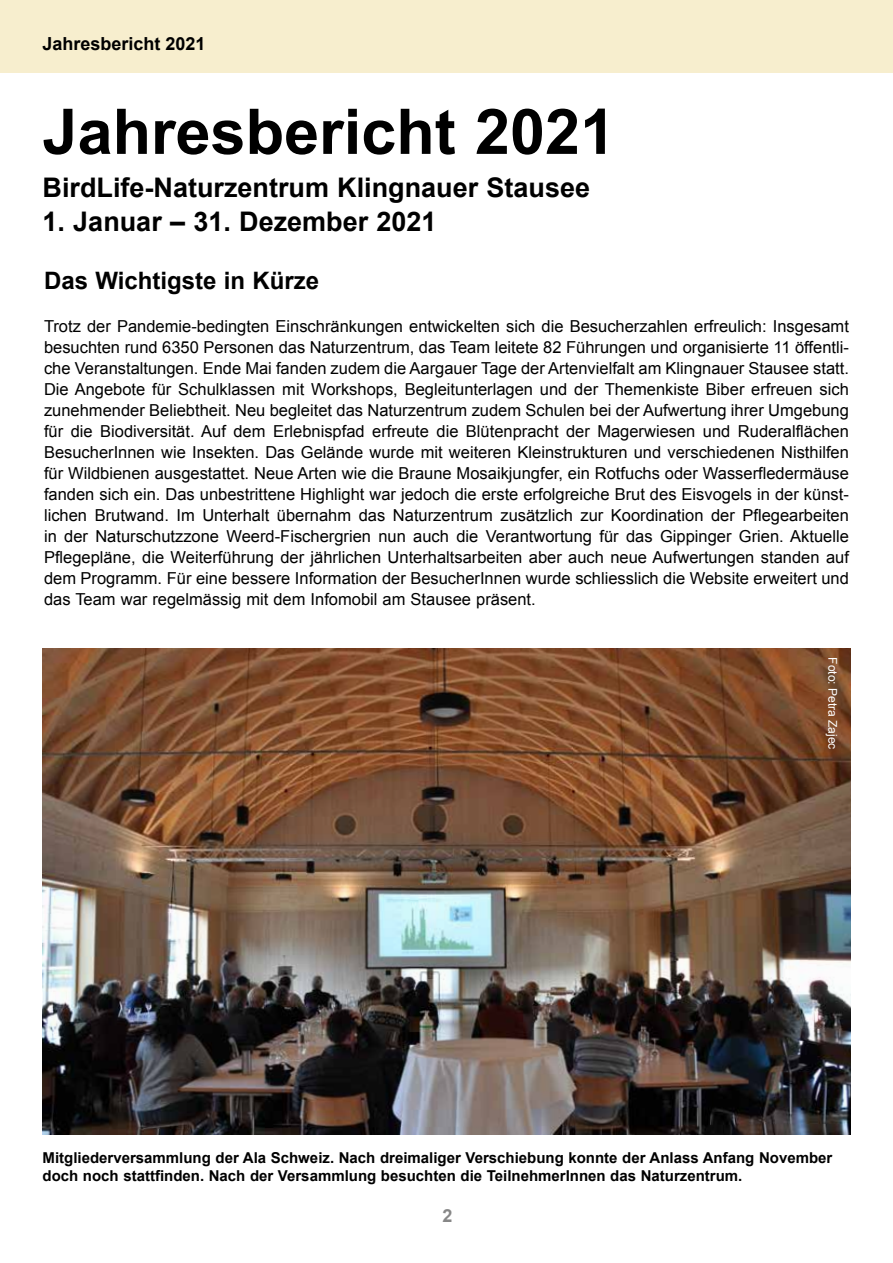
<style>
.page{position:relative;width:893px;height:1263px;background:#fff}
.page>*{position:absolute;margin:0;border:0;box-sizing:border-box;transform-origin:0 0}
.t1{font:700 63px "Arial";color:#000}
.t2{font:700 27px "Arial";color:#000}
.t3{font:700 24px "Arial";color:#000}
.t4{font:700 18px "Arial";color:#000}
.t5{font:700 18px "Arial";color:#878787}
.t6{font:16.5px/21px "Arial";color:#000;text-align:justify}
.t7{font:700 15px/18px "Arial";color:#000}
.t8{font:12px "Arial";color:#fff}
</style>
<div class="page">
<div style="left:0;top:0;width:893px;height:72px;background:#f7eece"></div>
<img style="left:43px;top:648px;width:807px;height:486px">
<p class="t4" style="left:43px;top:32px;width:165px">Jahresbericht 2021</p>
<h1 class="t1" style="left:43px;top:90px;width:574px">Jahresbericht 2021</h1>
<h2 class="t2" style="left:43px;top:170px;width:549px">BirdLife-Naturzentrum Klingnauer Stausee</h2>
<h2 class="t2" style="left:43px;top:204px;width:395px">1. Januar – 31. Dezember 2021</h2>
<h3 class="t3" style="left:44px;top:265px;width:277px">Das Wichtigste in Kürze</h3>
<p class="t6" style="left:44px;top:315px;width:806px">Trotz der Pandemie-bedingten Einschränkungen entwickelten sich die Besucherzahlen erfreulich: Insgesamt besuchten rund 6350 Personen das Naturzentrum, das Team leitete 82 Führungen und organisierte 11 öffentli&shy;che Veranstaltungen. Ende Mai fanden zudem die Aargauer Tage der Artenvielfalt am Klingnauer Stausee statt.<br>Die Angebote für Schulklassen mit Workshops, Begleitunterlagen und der Themenkiste Biber erfreuen sich zunehmender Beliebtheit. Neu begleitet das Naturzentrum zudem Schulen bei der Aufwertung ihrer Umgebung für die Biodiversität. Auf dem Erlebnispfad erfreute die Blütenpracht der Magerwiesen und Ruderalflächen BesucherInnen wie Insekten. Das Gelände wurde mit weiteren Kleinstrukturen und verschiedenen Nisthilfen für Wildbienen ausgestattet. Neue Arten wie die Braune Mosaikjungfer, ein Rotfuchs oder Wasserfledermäuse fanden sich ein. Das unbestrittene Highlight war jedoch die erste erfolgreiche Brut des Eisvogels in der künst&shy;lichen Brutwand. Im Unterhalt übernahm das Naturzentrum zusätzlich zur Koordination der Pflegearbeiten in der Naturschutzzone Weerd-Fischergrien nun auch die Verantwortung für das Gippinger Grien. Aktuelle Pflegepläne, die Weiterführung der jährlichen Unterhaltsarbeiten aber auch neue Aufwertungen standen auf dem Programm. Für eine bessere Information der BesucherInnen wurde schliesslich die Website erweitert und das Team war regelmässig mit dem Infomobil am Stausee präsent.</p>
<p class="t8" style="left:841px;top:657px;width:94px;rotate:90deg">Foto: Petra Zajec</p>
<p class="t7" style="left:43px;top:1149px;width:791px">Mitgliederversammlung der Ala Schweiz. Nach dreimaliger Verschiebung konnte der Anlass Anfang November doch noch stattfinden. Nach der Versammlung besuchten die TeilnehmerInnen das Naturzentrum.</p>
<p class="t5" style="left:443px;top:1203px;width:12px">2</p>
</div>
